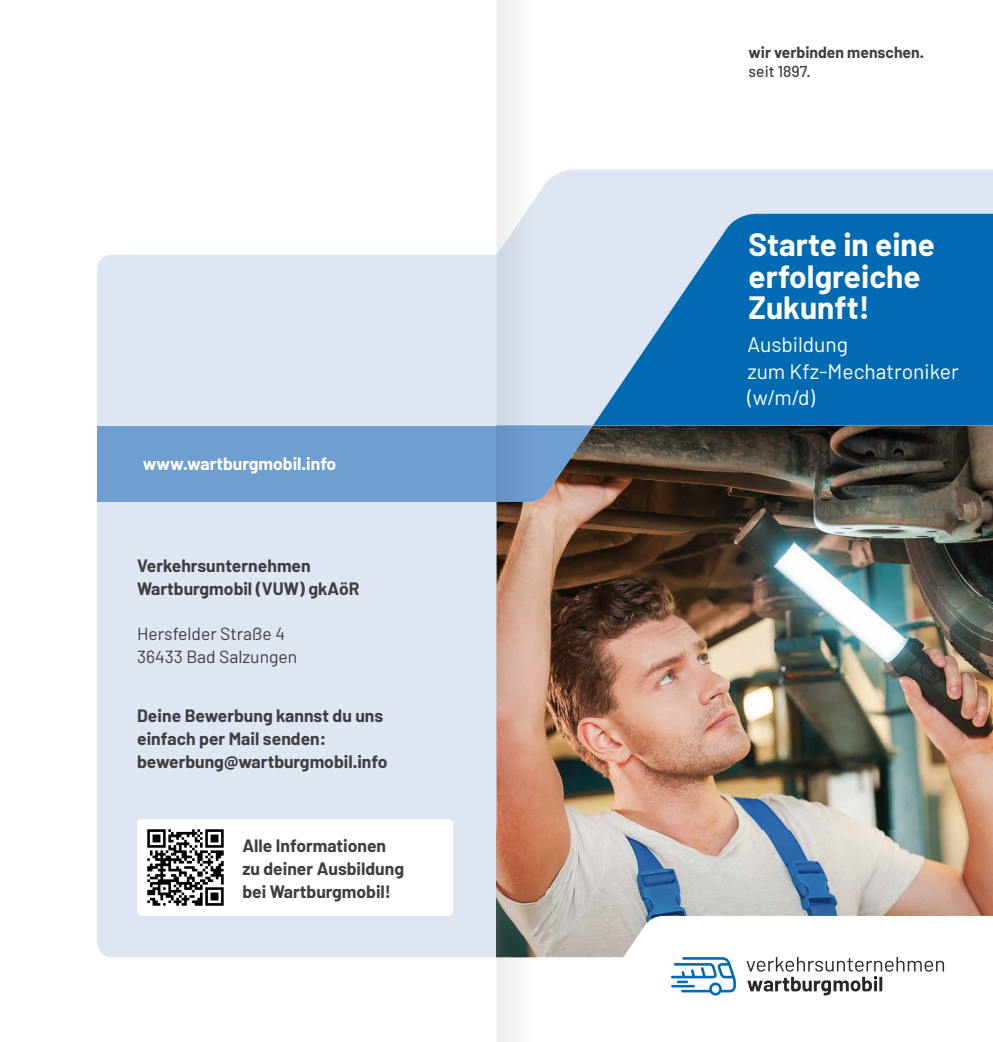
<style>
.page{position:relative;width:993px;height:1042px;background:#fff}
.page>*{position:absolute;margin:0;border:0;box-sizing:border-box;transform-origin:0 0}
.t1{font:700 31.5px/31.5px "Barlow";color:#fff}
.t2{font:21px/26.2px "Barlow";color:#fff}
.t3{font:700 17.5px/22.8px "Barlow";color:#3e3d40}
.t4{font:17.5px/22.8px "Barlow";color:#3e3d40}
.t5{font:700 17.5px "Barlow";color:#fff}
.t6{font:700 15.75px "Barlow";color:#3e3d40}
.t7{font:500 15.75px "Barlow";color:#3e3d40}
</style>
<div class="page">
<div style="left:97px;top:502px;width:399px;height:455px;background:#dfe6f3"></div>
<img style="left:537px;top:425px;width:455px;height:405px">
<img style="left:537px;top:830px;width:455px;height:127px">
<div style="left:537px;top:169px;width:455px;height:45px;background:#dfe6f3"></div>
<svg style="left:592px;top:214px;width:400px;height:211px;fill:#006ab3"></svg>
<svg style="left:599px;top:916px;width:393px;height:79px"></svg>
<div style="left:97px;top:425px;width:399px;height:77px;background:#6f9ed0"></div>
<div style="left:97px;top:255px;width:399px;height:171px;background:#dfe6f3"></div>
<div style="left:137px;top:819px;width:316px;height:97px;background:#fff;border-radius:5px"></div>
<img style="left:147px;top:829px;width:77px;height:77px">
<svg style="left:496px;top:0;width:41px;height:1042px"></svg>
<svg style="left:496px;top:502px;width:1px;height:328px"></svg>
<img style="left:496px;top:830px;width:1px;height:127px">
<svg style="left:496px;top:196px;width:96px;height:306px"></svg>
<p class="t5" style="left:143px;top:453px;width:195px">www.wartburgmobil.info</p>
<p class="t3" style="left:137px;top:554px;width:224px">Verkehrsunternehmen<br>Wartburgmobil (VUW) gkAöR</p>
<p class="t4" style="left:137px;top:622px;width:162px">Hersfelder Straße 4<br>36433 Bad Salzungen</p>
<p class="t3" style="left:137px;top:704px;width:252px">Deine Bewerbung kannst du uns einfach per Mail senden: bewerbung@wartburgmobil.info</p>
<p class="t3" style="left:242px;top:834px;width:163px">Alle Informationen zu deiner Ausbildung bei Wartburgmobil!</p>
<p class="t6" style="left:748px;top:43px;width:177px">wir verbinden menschen.</p>
<p class="t7" style="left:748px;top:62px;width:64px">seit 1897.</p>
<h1 class="t1" style="left:748px;top:229px;width:188px">Starte in eine erfolgreiche<br>Zukunft!</h1>
<p class="t2" style="left:747px;top:331px;width:213px">Ausbildung<br>zum Kfz-Mechatroniker (w/m/d)</p>
</div>
